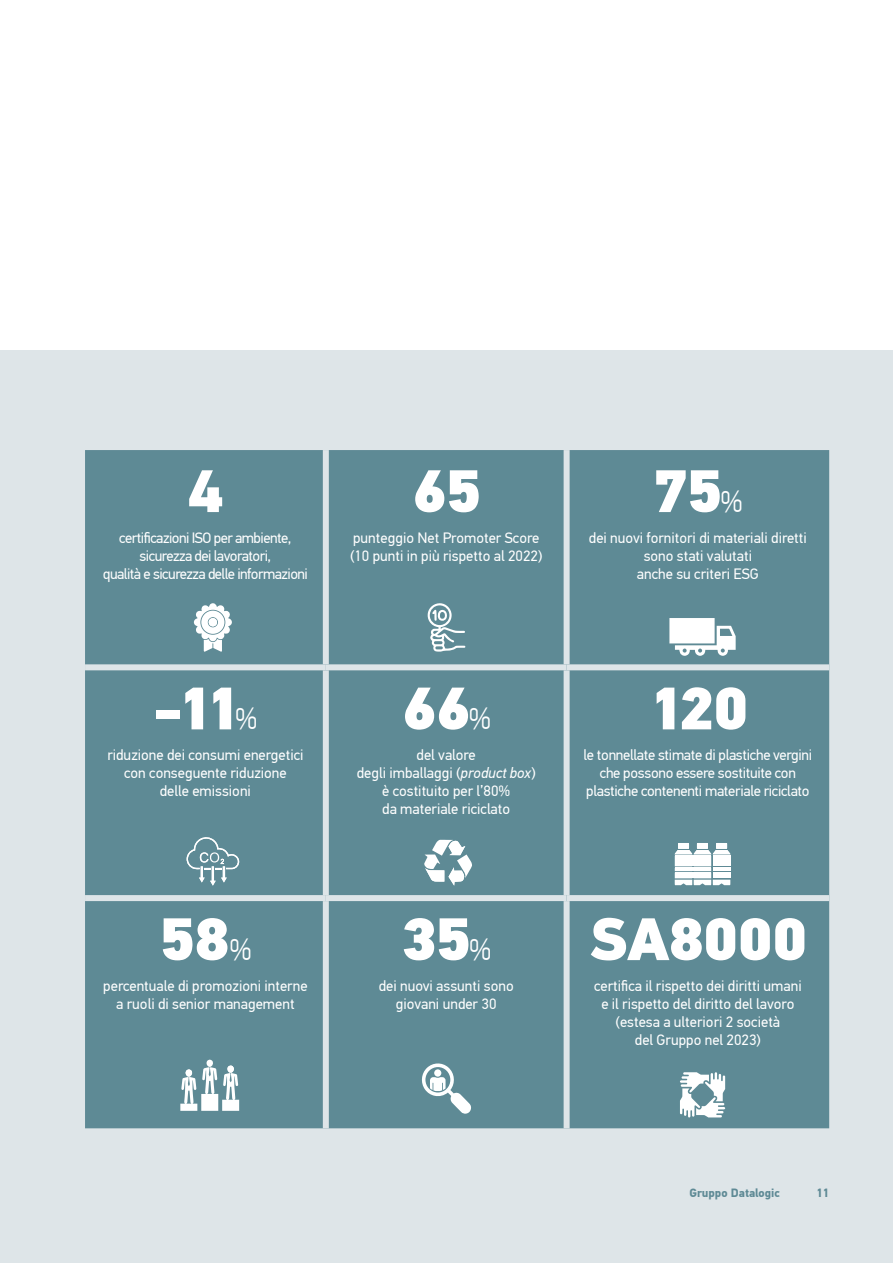
<style>
.page{position:relative;width:893px;height:1263px;background:#fff}
.page>*{position:absolute;margin:0;border:0;box-sizing:border-box;transform-origin:0 0}
.t1{font:900 60px "PF Din Text Pro";letter-spacing:-.04em;color:#fff}
.t2{font:15px/18px "PF Din Text Pro";color:#fff;text-align:center}
.t3{font:15px/18px "PF Din Text Pro";letter-spacing:-.02em;color:#fff;text-align:center}
.t4{font:15px/18px "PF Din Text Pro";letter-spacing:-.035em;color:#fff;text-align:center}
.t5{font:700 12px "PF Din Text Pro";color:#5e8a95}
.s1{font-weight:300;font-size:30px}
.s2{font-style:italic}
</style>
<div class="page">
<div style="left:0;top:350px;width:893px;height:913px;background:#dee5e8"></div>
<div style="left:85px;top:450px;width:744px;height:678px;background:#5e8a95"></div>
<div style="left:323px;top:450px;width:6px;height:214px;background:#dee5e8"></div>
<div style="left:564px;top:450px;width:6px;height:214px;background:#dee5e8"></div>
<div style="left:85px;top:664px;width:241px;height:6px;background:#dee5e8"></div>
<div style="left:326px;top:664px;width:241px;height:6px;background:#dee5e8"></div>
<div style="left:323px;top:670px;width:6px;height:225px;background:#dee5e8"></div>
<div style="left:567px;top:664px;width:262px;height:6px;background:#dee5e8"></div>
<div style="left:564px;top:670px;width:6px;height:225px;background:#dee5e8"></div>
<div style="left:85px;top:895px;width:241px;height:6px;background:#dee5e8"></div>
<div style="left:326px;top:895px;width:241px;height:6px;background:#dee5e8"></div>
<div style="left:323px;top:901px;width:6px;height:227px;background:#dee5e8"></div>
<div style="left:567px;top:895px;width:262px;height:6px;background:#dee5e8"></div>
<div style="left:564px;top:901px;width:6px;height:227px;background:#dee5e8"></div>
<svg style="left:669px;top:618px;width:67px;height:38px;background:#cfdce0"></svg>
<svg style="left:186px;top:836px;width:54px;height:50px;background:#789da6"></svg>
<svg style="left:420px;top:1062px;width:51px;height:52px;background:#8eadb4"></svg>
<div style="left:434px;top:1069px;width:7px;height:8px;background:#fff;border-radius:50%"></div>
<svg style="left:180px;top:1060px;width:59px;height:51px;background:#a8c0c6"></svg>
<svg style="left:675px;top:843px;width:55px;height:42px;background:#dce5e7"></svg>
<hr style="left:713px;top:868px;width:17px;height:3px;background:#fff">
<svg style="left:424px;top:840px;width:48px;height:46px;background:#a6bec4"></svg>
<svg style="left:194px;top:603px;width:38px;height:49px;background:#bacdd2"></svg>
<div style="left:209px;top:618px;width:8px;height:8px;background:#fff;border-radius:50%"></div>
<svg style="left:427px;top:603px;width:38px;height:49px;background:#8babb3"></svg>
<svg style="left:680px;top:1072px;width:45px;height:45px;background:#bfd1d5"></svg>
<h1 class="t1" style="left:187px;top:453px;width:38px">4</h1>
<p class="t4" style="left:103px;top:529px;width:207px">certificazioni ISO per ambiente, sicurezza dei lavoratori,<br>qualità e sicurezza delle informazioni</p>
<h1 class="t1" style="left:153px;top:670px;width:106px">-11<span class="s1">%</span></h1>
<p class="t2" style="left:107px;top:746px;width:198px">riduzione dei consumi energetici con conseguente riduzione<br>delle emissioni</p>
<h1 class="t1" style="left:159px;top:901px;width:95px">58<span class="s1">%</span></h1>
<p class="t2" style="left:103px;top:977px;width:206px">percentuale di promozioni interne a ruoli di senior management</p>
<h1 class="t1" style="left:411px;top:453px;width:72px">65</h1>
<p class="t2" style="left:350px;top:529px;width:194px;text-align:left">punteggio Net Promoter Score (10 punti in più rispetto al 2022)</p>
<h1 class="t1" style="left:653px;top:453px;width:92px">75<span class="s1">%</span></h1>
<p class="t2" style="left:589px;top:529px;width:219px">dei nuovi fornitori di materiali diretti sono stati valutati<br>anche su criteri ESG</p>
<h1 class="t1" style="left:401px;top:670px;width:92px">66<span class="s1">%</span></h1>
<p class="t2" style="left:357px;top:746px;width:181px">del valore<br>degli imballaggi (<span class="s2">product box</span>) è costituito per l’80%<br>da materiale riciclato</p>
<h1 class="t1" style="left:401px;top:901px;width:93px">35<span class="s1">%</span></h1>
<p class="t2" style="left:379px;top:977px;width:137px">dei nuovi assunti sono giovani under 30</p>
<h1 class="t1" style="left:647px;top:670px;width:103px">120</h1>
<p class="t3" style="left:584px;top:746px;width:230px">le tonnellate stimate di plastiche vergini che possono essere sostituite con plastiche contenenti materiale riciclato</p>
<h1 class="t1" style="left:588px;top:901px;width:221px">SA8000</h1>
<p class="t2" style="left:594px;top:977px;width:209px">certifica il rispetto dei diritti umani e il rispetto del diritto del lavoro (estesa a ulteriori 2 società<br>del Gruppo nel 2023)</p>
<p class="t5" style="left:689px;top:1185px;width:92px">Gruppo Datalogic</p>
<p class="t5" style="left:816px;top:1185px;width:15px">11</p>
</div>
